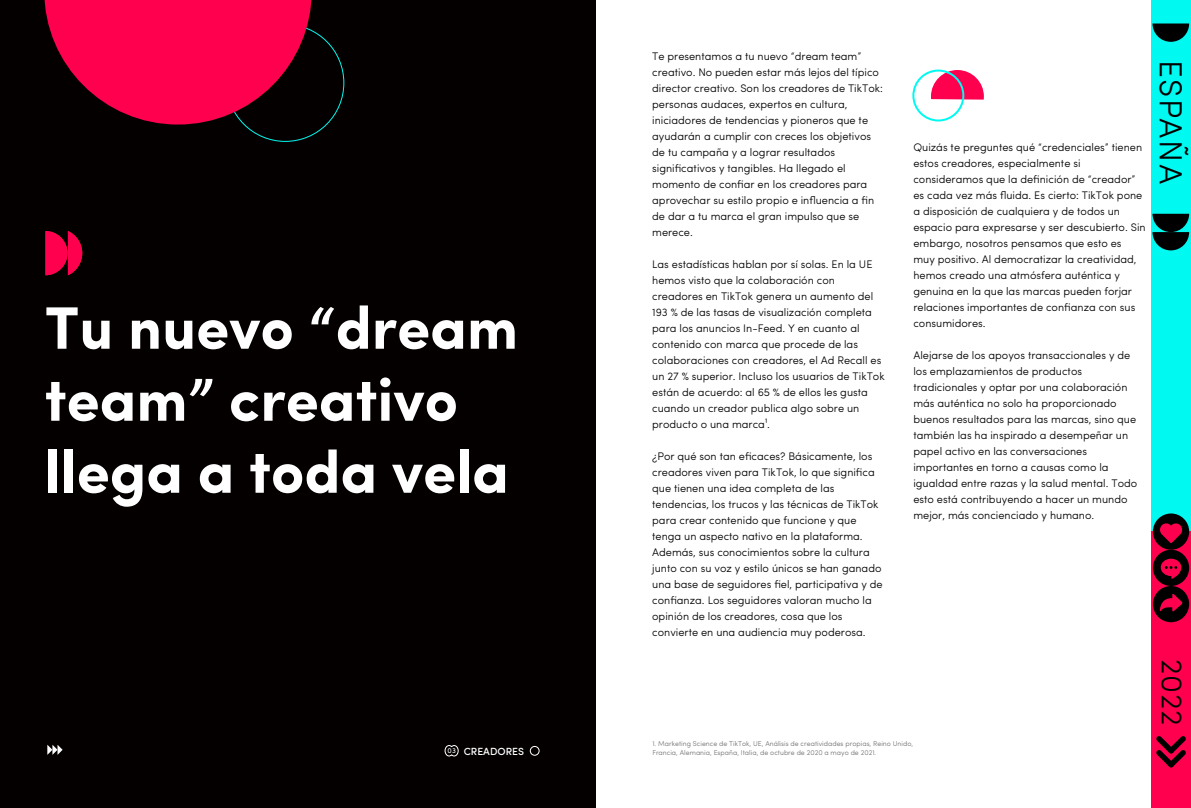
<style>
.page{position:relative;width:1191px;height:808px;background:#fff}
.page>*{position:absolute;margin:0;border:0;box-sizing:border-box;transform-origin:0 0}
.t1{font:700 60px/72px "Sofia Pro";color:#fff}
.t2{font:300 32px "Sofia Pro";letter-spacing:.05em;color:#000}
.t3{font:300 29.4px "Sofia Pro";color:#000}
.t4{font:300 11px/16px "Sofia Pro";color:#000}
.t5{font:500 10.4px "Sofia Pro";color:#fff}
.t6{font:300 7px/8.4px "Sofia Pro";color:#727171}
</style>
<div class="page">
<div style="left:0;top:0;width:595px;height:808px;background:#050000"></div>
<svg style="left:47px;top:745px;width:16px;height:10px"></svg>
<svg style="left:930px;top:70px;width:54px;height:30px"></svg>
<div style="left:912px;top:70px;width:52px;height:51px;border:2px solid #00f9f0;border-radius:50%"></div>
<svg style="left:444px;top:745px;width:15px;height:12px"></svg>
<div style="left:530px;top:746px;width:9px;height:10px;border:1px solid #fff;border-radius:50%"></div>
<svg style="left:45px;top:231px;width:37px;height:44px"></svg>
<svg style="left:44px;top:0;width:268px;height:125px"></svg>
<div style="left:1151px;top:0;width:40px;height:545px;background:#00f9f0"></div>
<svg style="left:1152px;top:24px;width:37px;height:18px"></svg>
<svg style="left:1152px;top:214px;width:37px;height:36px"></svg>
<div style="left:1151px;top:531px;width:40px;height:277px;background:#ff004f"></div>
<svg style="left:1156px;top:736px;width:30px;height:32px"></svg>
<div style="left:1152px;top:513px;width:37px;height:37px;background:#000;border-radius:50%"></div>
<svg style="left:1160px;top:523px;width:22px;height:20px"></svg>
<div style="left:1152px;top:550px;width:37px;height:36px;background:#000;border-radius:50%"></div>
<svg style="left:1160px;top:559px;width:21px;height:20px"></svg>
<div style="left:1152px;top:586px;width:37px;height:36px;background:#000;border-radius:50%"></div>
<svg style="left:1159px;top:594px;width:23px;height:18px"></svg>
<h1 class="t1" style="left:45px;top:288px;width:475px">Tu nuevo “dream team” creativo llega a toda vela</h1>
<p class="t4" style="left:652px;top:48px;width:232px">Te presentamos a tu nuevo “dream team” creativo. No pueden estar más lejos del típico director creativo. Son los creadores de TikTok: personas audaces, expertos en cultura, iniciadores de tendencias y pioneros que te ayudarán a cumplir con creces los objetivos de tu campaña y a lograr resultados significativos y tangibles. Ha llegado el momento de confiar en los creadores para aprovechar su estilo propio e influencia a fin de dar a tu marca el gran impulso que se merece.</p>
<p class="t4" style="left:652px;top:256px;width:234px">Las estadísticas hablan por sí solas. En la UE hemos visto que la colaboración con creadores en TikTok genera un aumento del 193 % de las tasas de visualización completa para los anuncios In-Feed. Y en cuanto al contenido con marca que procede de las colaboraciones con creadores, el Ad Recall es un 27 % superior. Incluso los usuarios de TikTok están de acuerdo: al 65 % de ellos les gusta cuando un creador publica algo sobre un producto o una marca¹.</p>
<p class="t4" style="left:652px;top:448px;width:232px">¿Por qué son tan eficaces? Básicamente, los creadores viven para TikTok, lo que significa que tienen una idea completa de las tendencias, los trucos y las técnicas de TikTok para crear contenido que funcione y que tenga un aspecto nativo en la plataforma.<br>Además, sus conocimientos sobre la cultura junto con su voz y estilo únicos se han ganado una base de seguidores fiel, participativa y de confianza. Los seguidores valoran mucho la opinión de los creadores, cosa que los convierte en una audiencia muy poderosa.</p>
<p class="t4" style="left:913px;top:138px;width:234px">Quizás te preguntes qué “credenciales” tienen estos creadores, especialmente si consideramos que la definición de “creador” es cada vez más fluida. Es cierto: TikTok pone a disposición de cualquiera y de todos un espacio para expresarse y ser descubierto. Sin embargo, nosotros pensamos que esto es muy positivo. Al democratizar la creatividad, hemos creado una atmósfera auténtica y genuina en la que las marcas pueden forjar relaciones importantes de confianza con sus consumidores.</p>
<p class="t4" style="left:913px;top:346px;width:225px">Alejarse de los apoyos transaccionales y de los emplazamientos de productos tradicionales y optar por una colaboración más auténtica no solo ha proporcionado buenos resultados para las marcas, sino que también las ha inspirado a desempeñar un papel activo en las conversaciones importantes en torno a causas como la igualdad entre razas y la salud mental. Todo esto está contribuyendo a hacer un mundo mejor, más concienciado y humano.</p>
<p class="t5" style="left:447px;top:743px;width:78px"><sup>03</sup> CREADORES</p>
<p class="t6" style="left:652px;top:739px;width:262px">1. Marketing Science de TikTok, UE, Análisis de creatividades propias, Reino Unido,<br>Francia, Alemania, España, Italia, de octubre de 2020 a mayo de 2021.</p>
<h2 class="t2" style="left:1194px;top:60px;width:126px;rotate:90deg">ESPAÑA</h2>
<h3 class="t3" style="left:1193px;top:659px;width:68px;rotate:90deg">2022</h3>
</div>
